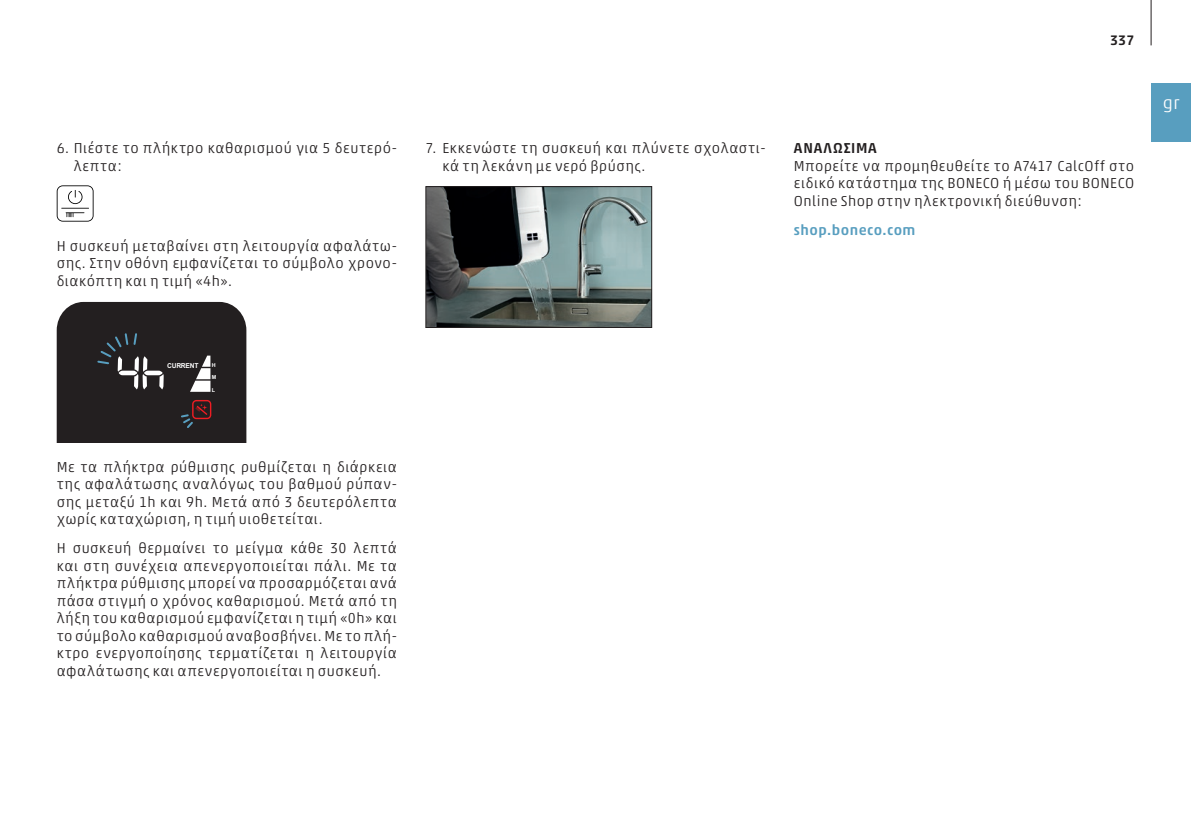
<style>
.page{position:relative;width:1191px;height:840px;background:#fff}
.page>*{position:absolute;margin:0;border:0;box-sizing:border-box;transform-origin:0 0}
.t1{font:300 18px "Akko W1 G";color:#fff}
.Einzug{font:300 14.6px/17.6px "Akko W1 G";letter-spacing:.035em;color:#231f20;text-align:justify}
.t2{font:500 14.6px "Akko W1 G";letter-spacing:.03em;color:#589ebf}
.Untertitel{font:500 14.6px "Akko W1 G";letter-spacing:.055em;color:#231f20}
.t3{font:500 14px "Akko W1 G";color:#231f20}
.t4{font:700 6.8px "Arial";color:#fff}
.t5{font:700 5.4px "Arial";color:#fff}
</style>
<div class="page">
<hr style="left:1150px;top:0;width:1px;height:45px;background:#231f20">
<div style="left:1151px;top:83px;width:40px;height:59px;background:#589ebf"></div>
<svg style="left:57px;top:185px;width:37px;height:36px"></svg>
<img style="left:427px;top:188px;width:223px;height:138px">
<div style="left:425px;top:186px;width:227px;height:142px;border:1px solid #231f20"></div>
<svg style="left:57px;top:302px;width:189px;height:140px;background:#2e292a"></svg>
<p class="t3" style="left:1110px;top:30px;width:26px">337</p>
<p class="Einzug" style="left:74px;top:138px;width:325px;text-indent:-17px">6. Πιέστε το πλήκτρο καθαρισμού για 5 δευτερό&shy;λεπτα:</p>
<p class="Einzug" style="left:57px;top:236px;width:342px">Η συσκευή μεταβαίνει στη λειτουργία αφαλάτω&shy;σης. Στην οθόνη εμφανίζεται το σύμβολο χρονο&shy;διακόπτη και η τιμή «4h».</p>
<p class="t4" style="left:167px;top:361px;width:33px">CURRENT</p>
<p class="t5" style="left:212px;top:361px;width:5px">H</p>
<p class="t5" style="left:212px;top:373px;width:6px">M</p>
<p class="t5" style="left:212px;top:386px;width:5px">L</p>
<p class="Einzug" style="left:57px;top:456px;width:342px">Με τα πλήκτρα ρύθμισης ρυθμίζεται η διάρκεια της αφαλάτωσης αναλόγως του βαθμού ρύπαν&shy;σης μεταξύ 1h και 9h. Μετά από 3 δευτερόλεπτα χωρίς καταχώριση, η τιμή υιοθετείται.</p>
<p class="Einzug" style="left:57px;top:538px;width:342px">Η συσκευή θερμαίνει το μείγμα κάθε 30 λεπτά και στη συνέχεια απενεργοποιείται πάλι. Με τα πλήκτρα ρύθμισης μπορεί να προσαρμόζεται ανά πάσα στιγμή ο χρόνος καθαρισμού. Μετά από τη λήξη του καθαρισμού εμφανίζεται η τιμή «0h» και το σύμβολο καθαρισμού αναβοσβήνει. Με το πλή&shy;κτρο ενεργοποίησης τερματίζεται η λειτουργία αφαλάτωσης και απενεργοποιείται η συσκευή.</p>
<p class="Einzug" style="left:442px;top:138px;width:325px;text-indent:-17px">7. Εκκενώστε τη συσκευή και πλύνετε σχολαστι&shy;κά τη λεκάνη με νερό βρύσης.</p>
<p class="Untertitel" style="left:794px;top:137px;width:84px">ΑΝΑΛΏΣΙΜΑ</p>
<p class="Einzug" style="left:794px;top:156px;width:342px">Μπορείτε να προμηθευθείτε το A7417 CalcOff στο ειδικό κατάστημα της BONECO ή μέσω του BONECO Online Shop στην ηλεκτρονική διεύθυνση:</p>
<p class="t2" style="left:794px;top:219px;width:123px">shop.boneco.com</p>
<p class="t1" style="left:1162px;top:89px;width:18px">gr</p>
</div>
